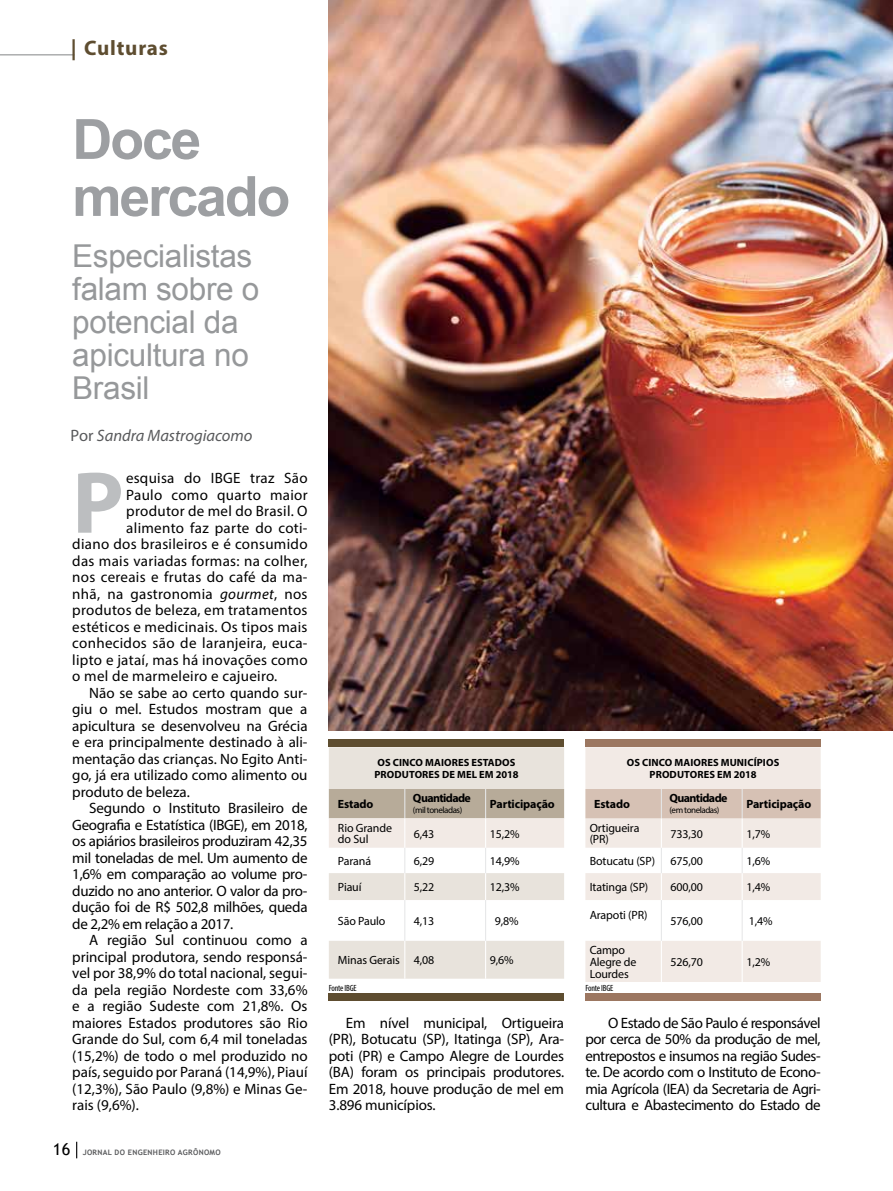
<style>
.page{position:relative;width:893px;height:1191px;background:#fff}
.page>*{position:absolute;margin:0;border:0;box-sizing:border-box;transform-origin:0 0}
.t1{font:700 88.5px "Myriad Pro";color:#bcbec0}
.t2{font:700 55.5px/57px "Arial";letter-spacing:-.04em;color:#9d9fa2}
.t3{font:31.5px/33px "Arial";letter-spacing:-.01em;color:#96989a}
.t4{font:700 21px "Myriad Pro";letter-spacing:.04em;color:#5e4d30}
.t5{font:italic 16.5px "Myriad Pro";color:#58595b}
.t6{font:15px/16.5px "Myriad Pro";color:#000;text-align:justify}
.t7{font:15px "Myriad Pro";letter-spacing:.02em;color:#000}
.t8{font:15px "Myriad Pro";letter-spacing:-.02em;color:#000}
.t9{font:12px/11.9px "Myriad Pro";letter-spacing:-.01em;color:#000}
.t10{font:700 12px "Myriad Pro";letter-spacing:-.01em;color:#000}
.t11{font:700 12px "Myriad Pro";letter-spacing:-.05em;color:#000}
.t12{font:700 10.5px/12px "Myriad Pro";letter-spacing:.01em;color:#000}
.t13{font:9px "Myriad Pro";letter-spacing:-.05em;color:#000}
.t14{font:condensed 9px "Myriad Pro";letter-spacing:-.02em;color:#000}
.t15{font:700 7.5px "Trebuchet MS";letter-spacing:.04em;color:#58595b}
.s1{font-style:normal}
.s2{font-style:italic}
.s3{font-weight:400;font-size:16.5px;color:#000}
</style>
<div class="page">
<svg style="left:76px;top:1141px;width:1px;height:17px"></svg>
<hr style="left:0;top:54px;width:74px;height:2px;background:#58595b">
<img style="left:329px;top:0;width:564px;height:730px">
<svg style="left:329px;top:747px;width:235px;height:231px;fill:#e8e3dc"></svg>
<hr style="left:404px;top:940px;width:1px;height:38px;background:#fff">
<hr style="left:485px;top:940px;width:1px;height:38px;background:#fff">
<hr style="left:404px;top:900px;width:1px;height:40px;background:#e6e7e8">
<hr style="left:485px;top:900px;width:1px;height:40px;background:#e6e7e8">
<svg style="left:329px;top:789px;width:235px;height:111px"></svg>
<div style="left:329px;top:993px;width:235px;height:7px;background:#5e4d30"></div>
<div style="left:329px;top:739px;width:235px;height:8px;background:#5e4d30"></div>
<svg style="left:585px;top:747px;width:236px;height:235px;fill:#f2eae5"></svg>
<hr style="left:661px;top:940px;width:1px;height:42px;background:#fff">
<hr style="left:742px;top:940px;width:1px;height:42px;background:#fff">
<hr style="left:661px;top:900px;width:1px;height:40px;background:#e6e7e8">
<hr style="left:742px;top:900px;width:1px;height:40px;background:#e6e7e8">
<svg style="left:585px;top:789px;width:236px;height:111px"></svg>
<div style="left:585px;top:993px;width:236px;height:7px;background:#9c7761"></div>
<div style="left:585px;top:739px;width:236px;height:8px;background:#9c7761"></div>
<h3 class="t4" style="left:71px;top:34px;width:99px">| Culturas</h3>
<h2 class="t2" style="left:72px;top:113px;width:220px">Doce mercado</h2>
<h3 class="t3" style="left:72px;top:239px;width:189px">Especialistas falam sobre o potencial da apicultura no<br>Brasil</h3>
<p class="t5" style="left:71px;top:425px;width:183px"><span class="s1">Por</span> Sandra Mastrogiacomo</p>
<h1 class="t1" style="left:72px;top:445px;width:53px">P</h1>
<p class="t7" style="left:126px;top:469px;width:183px">esquisa do IBGE traz São</p>
<p class="t7" style="left:126px;top:485px;width:183px">Paulo como quarto maior</p>
<p class="t7" style="left:126px;top:502px;width:183px">produtor de mel do Brasil. O</p>
<p class="t7" style="left:126px;top:518px;width:183px">alimento faz parte do coti-</p>
<p class="t7" style="left:72px;top:535px;width:237px">diano dos brasileiros e é consumido</p>
<p class="t7" style="left:72px;top:551px;width:237px">das mais variadas formas: na colher,</p>
<p class="t7" style="left:72px;top:568px;width:237px">nos cereais e frutas do café da ma-</p>
<p class="t7" style="left:72px;top:584px;width:237px">nhã, na gastronomia <span class="s2">gourmet</span>, nos</p>
<p class="t7" style="left:72px;top:601px;width:237px">produtos de beleza, em tratamentos</p>
<p class="t7" style="left:72px;top:617px;width:237px">estéticos e medicinais. Os tipos mais</p>
<p class="t7" style="left:72px;top:634px;width:237px">conhecidos são de laranjeira, euca-</p>
<p class="t7" style="left:72px;top:650px;width:237px">lipto e jataí, mas há inovações como</p>
<p class="t7" style="left:72px;top:667px;width:207px">o mel de marmeleiro e cajueiro.</p>
<p class="t6" style="left:89px;top:684px;width:220px">Não se sabe ao certo quando sur-</p>
<p class="t6" style="left:72px;top:700px;width:237px">giu o mel. Estudos mostram que a</p>
<p class="t6" style="left:72px;top:717px;width:237px">apicultura se desenvolveu na Grécia</p>
<p class="t6" style="left:72px;top:733px;width:237px">e era principalmente destinado à ali-</p>
<p class="t6" style="left:72px;top:750px;width:237px">mentação das crianças. No Egito Anti-</p>
<p class="t6" style="left:72px;top:766px;width:237px">go, já era utilizado como alimento ou</p>
<p class="t6" style="left:72px;top:783px;width:119px">produto de beleza.</p>
<p class="t6" style="left:89px;top:799px;width:220px">Segundo o Instituto Brasileiro de</p>
<p class="t8" style="left:72px;top:815px;width:237px">Geografia e Estatística (IBGE), em 2018,</p>
<p class="t8" style="left:72px;top:832px;width:237px">os apiários brasileiros produziram 42,35</p>
<p class="t8" style="left:72px;top:848px;width:237px">mil toneladas de mel. Um aumento de</p>
<p class="t8" style="left:72px;top:865px;width:237px">1,6% em comparação ao volume pro-</p>
<p class="t8" style="left:72px;top:881px;width:237px">duzido no ano anterior. O valor da pro-</p>
<p class="t8" style="left:72px;top:898px;width:237px">dução foi de R$ 502,8 milhões, queda</p>
<p class="t8" style="left:72px;top:914px;width:163px">de 2,2% em relação a 2017.</p>
<p class="t6" style="left:89px;top:931px;width:220px">A região Sul continuou como a</p>
<p class="t6" style="left:72px;top:948px;width:237px">principal produtora, sendo responsá-</p>
<p class="t6" style="left:72px;top:964px;width:237px">vel por 38,9% do total nacional, segui-</p>
<p class="t6" style="left:72px;top:981px;width:237px">da pela região Nordeste com 33,6%</p>
<p class="t6" style="left:72px;top:997px;width:237px">e a região Sudeste com 21,8%. Os</p>
<p class="t6" style="left:72px;top:1014px;width:237px">maiores Estados produtores são Rio</p>
<p class="t6" style="left:72px;top:1030px;width:237px">Grande do Sul, com 6,4 mil toneladas</p>
<p class="t6" style="left:72px;top:1047px;width:237px">(15,2%) de todo o mel produzido no</p>
<p class="t6" style="left:72px;top:1063px;width:237px">país, seguido por Paraná (14,9%), Piauí</p>
<p class="t6" style="left:72px;top:1080px;width:237px">(12,3%), São Paulo (9,8%) e Minas Ge-</p>
<p class="t6" style="left:72px;top:1096px;width:68px">rais (9,6%).</p>
<p class="t15" style="left:53px;top:1148px;width:170px"><span class="s3">16</span> JORNAL DO ENGENHEIRO AGRÔNOMO</p>
<p class="t12" style="left:374px;top:756px;width:146px">OS CINCO MAIORES ESTADOS<br>PRODUTORES DE MEL EM 2018</p>
<p class="t10" style="left:338px;top:796px;width:37px">Estado</p>
<p class="t11" style="left:413px;top:790px;width:59px">Quantidade</p>
<p class="t13" style="left:413px;top:804px;width:51px">(mil toneladas)</p>
<p class="t10" style="left:490px;top:796px;width:66px">Participação</p>
<p class="t12" style="left:627px;top:756px;width:154px;text-align:center">OS CINCO MAIORES MUNICÍPIOS<br>PRODUTORES EM 2018</p>
<p class="t10" style="left:594px;top:796px;width:37px">Estado</p>
<p class="t11" style="left:669px;top:790px;width:59px">Quantidade</p>
<p class="t13" style="left:669px;top:804px;width:51px">(em toneladas)</p>
<p class="t10" style="left:746px;top:796px;width:66px">Participação</p>
<p class="t9" style="left:338px;top:821px;width:56px">Rio Grande do Sul</p>
<p class="t9" style="left:414px;top:827px;width:22px">6,43</p>
<p class="t9" style="left:490px;top:827px;width:31px">15,2%</p>
<p class="t9" style="left:338px;top:854px;width:35px">Paraná</p>
<p class="t9" style="left:414px;top:854px;width:22px">6,29</p>
<p class="t9" style="left:490px;top:854px;width:31px">14,9%</p>
<p class="t9" style="left:338px;top:881px;width:25px">Piauí</p>
<p class="t9" style="left:414px;top:881px;width:22px">5,22</p>
<p class="t9" style="left:490px;top:881px;width:31px">12,3%</p>
<p class="t9" style="left:338px;top:914px;width:49px">São Paulo</p>
<p class="t9" style="left:414px;top:914px;width:22px">4,13</p>
<p class="t9" style="left:495px;top:914px;width:25px">9,8%</p>
<p class="t9" style="left:338px;top:954px;width:98px">Minas Gerais 4,08</p>
<p class="t9" style="left:490px;top:954px;width:25px">9,6%</p>
<p class="t14" style="left:329px;top:982px;width:29px">Fonte IBGE</p>
<p class="t14" style="left:585px;top:982px;width:29px">Fonte IBGE</p>
<p class="t9" style="left:590px;top:821px;width:51px">Ortigueira (PR)</p>
<p class="t9" style="left:670px;top:827px;width:34px">733,30</p>
<p class="t9" style="left:746px;top:827px;width:25px">1,7%</p>
<p class="t9" style="left:590px;top:854px;width:67px">Botucatu (SP)</p>
<p class="t9" style="left:670px;top:854px;width:34px">675,00</p>
<p class="t9" style="left:746px;top:854px;width:25px">1,6%</p>
<p class="t9" style="left:590px;top:881px;width:60px">Itatinga (SP)</p>
<p class="t9" style="left:670px;top:881px;width:34px">600,00</p>
<p class="t9" style="left:746px;top:881px;width:25px">1,4%</p>
<p class="t9" style="left:590px;top:909px;width:59px">Arapoti (PR)</p>
<p class="t9" style="left:670px;top:914px;width:34px">576,00</p>
<p class="t9" style="left:749px;top:914px;width:25px">1,4%</p>
<p class="t9" style="left:590px;top:944px;width:48px">Campo<br>Alegre de<br>Lourdes</p>
<p class="t9" style="left:670px;top:955px;width:34px">526,70</p>
<p class="t9" style="left:746px;top:955px;width:25px">1,2%</p>
<p class="t6" style="left:329px;top:1014px;width:237px;text-indent:17px">Em nível municipal, Ortigueira (PR), Botucatu (SP), Itatinga (SP), Ara&shy;poti (PR) e Campo Alegre de Lourdes (BA) foram os principais produtores.<br>Em 2018, houve produção de mel em 3.896 municípios.</p>
<p class="t6" style="left:585px;top:1014px;width:237px;text-indent:23px">O Estado de São Paulo é responsável por cerca de 50% da produção de mel, entrepostos e insumos na região Sudes&shy;te. De acordo com o Instituto de Econo&shy;mia Agrícola (IEA) da Secretaria de Agri&shy;cultura e Abastecimento do Estado de</p>
</div>
